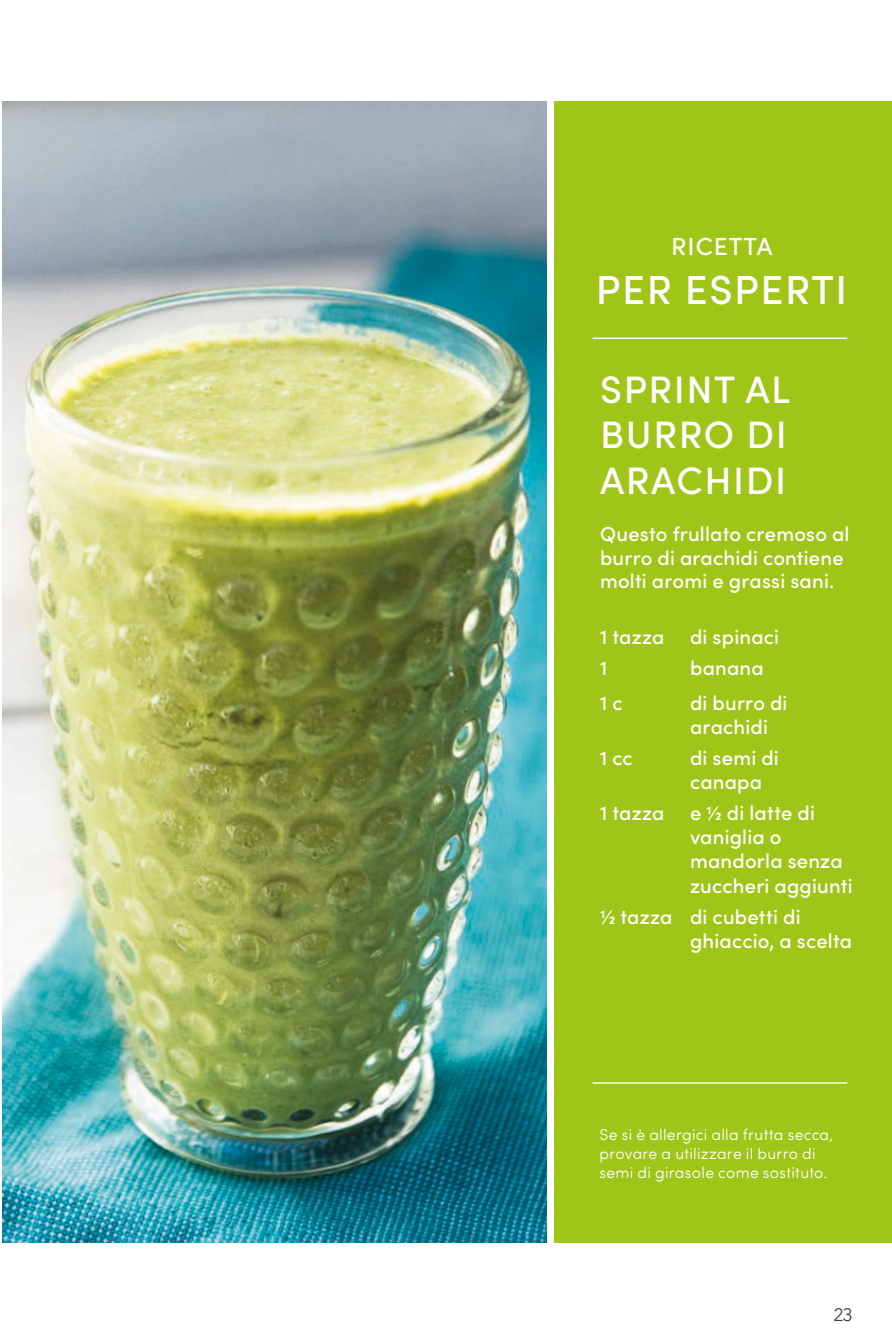
<style>
.page{position:relative;width:892px;height:1342px;background:#fff}
.page>*{position:absolute;margin:0;border:0;box-sizing:border-box;transform-origin:0 0}
.t1{font:500 40.5px "Sofia Pro";letter-spacing:.04em;color:#fff}
.t2{font:500 38.25px/45.9px "Sofia Pro";letter-spacing:.04em;color:#fff;text-align:justify}
.t3{font:500 24.75px "Sofia Pro";letter-spacing:.04em;color:#fff}
.t4{font:500 20.25px/24.3px "Sofia Pro";letter-spacing:.01em;color:#fff}
.t5{font:18px "Avenir Next";color:#3d3d3c}
.t6{font:300 15.75px/18.9px "Sofia Pro Soft";letter-spacing:.02em;color:#fff}
</style>
<div class="page">
<div style="left:554px;top:101px;width:337px;height:1141px;background:#a0c519"></div>
<hr style="left:592px;top:337px;width:255px;height:2px;background:#fff">
<hr style="left:592px;top:1082px;width:255px;height:1px;background:#fff">
<img style="left:2px;top:101px;width:544px;height:1141px">
<p class="t3" style="left:671px;top:228px;width:103px">RICETTA</p>
<h1 class="t1" style="left:595px;top:259px;width:253px">PER ESPERTI</h1>
<h2 class="t2" style="left:600px;top:364px;width:191px">SPRINT AL BURRO DI ARACHIDI</h2>
<p class="t4" style="left:600px;top:521px;width:251px;line-height:23.4px">Questo frullato cremoso al burro di arachidi contiene molti aromi e grassi sani.</p>
<p class="t4" style="left:600px;top:623px;width:66px">1 tazza</p>
<p class="t4" style="left:690px;top:623px;width:91px">di spinaci</p>
<p class="t4" style="left:600px;top:654px;width:9px">1</p>
<p class="t4" style="left:690px;top:654px;width:75px">banana</p>
<p class="t4" style="left:600px;top:689px;width:24px">1 c</p>
<p class="t4" style="left:690px;top:689px;width:99px">di burro di arachidi</p>
<p class="t4" style="left:600px;top:744px;width:34px">1 cc</p>
<p class="t4" style="left:690px;top:744px;width:90px">di semi di canapa</p>
<p class="t4" style="left:600px;top:799px;width:66px">1 tazza</p>
<p class="t4" style="left:690px;top:799px;width:164px">e ½ di latte di vaniglia o mandorla senza zuccheri aggiunti</p>
<p class="t4" style="left:690px;top:902px;width:164px;text-indent:-90px">½ tazza di cubetti di ghiaccio, a scelta</p>
<p class="t6" style="left:599px;top:1124px;width:235px">Se si è allergici alla frutta secca, provare a utilizzare il burro di semi di girasole come sostituto.</p>
<p class="t5" style="left:833px;top:1299px;width:21px">23</p>
</div>
